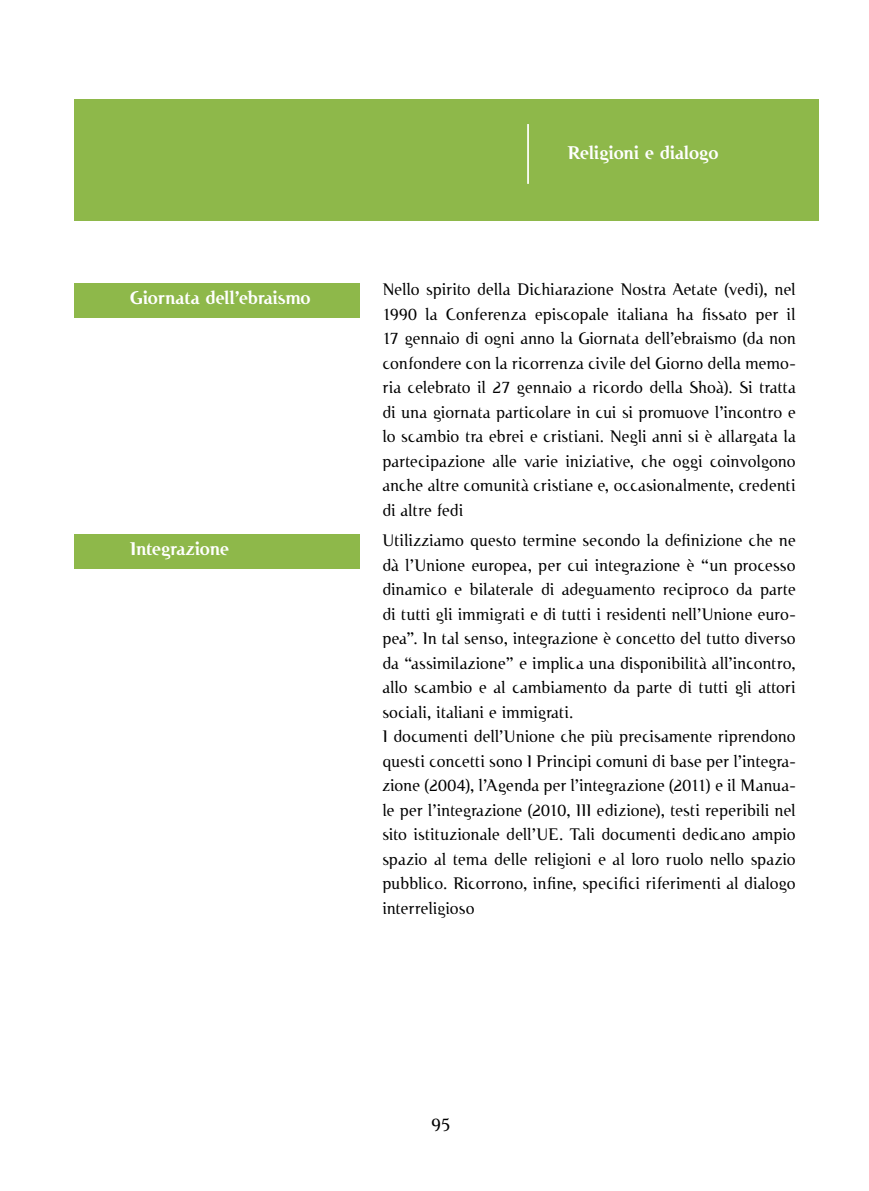
<style>
.page{position:relative;width:869px;height:1191px;background:#fff}
.page>*{position:absolute;margin:0;border:0;box-sizing:border-box;transform-origin:0 0}
.t1{font:700 19.25px "Cutoff Pro";letter-spacing:-.01em;color:#fff}
.t2{font:19.25px "Cutoff Pro";color:#000}
.t3{font:17.5px/24.5px "Cutoff Pro";letter-spacing:-.005em;color:#000;text-align:justify}
</style>
<div class="page">
<div style="left:74px;top:99px;width:745px;height:122px;background:#8eb84a"></div>
<hr style="left:527px;top:124px;width:1px;height:60px;background:#fff">
<div style="left:74px;top:283px;width:285px;height:34px;background:#8eb84a"></div>
<div style="left:74px;top:534px;width:285px;height:34px;background:#8eb84a"></div>
<p class="t1" style="left:130px;top:286px;width:182px">Giornata dell’ebraismo</p>
<p class="t1" style="left:130px;top:537px;width:101px">Integrazione</p>
<p class="t1" style="left:567px;top:141px;width:152px">Religioni e dialogo</p>
<p class="t3" style="left:382px;top:277px;width:415px">Nello spirito della Dichiarazione Nostra Aetate (vedi), nel 1990 la Conferenza episcopale italiana ha fissato per il 17 gennaio di ogni anno la Giornata dell’ebraismo (da non confondere con la ricorrenza civile del Giorno della memo&shy;ria celebrato il 27 gennaio a ricordo della Shoà). Si tratta di una giornata particolare in cui si promuove l’incontro e lo scambio tra ebrei e cristiani. Negli anni si è allargata la partecipazione alle varie iniziative, che oggi coinvolgono anche altre comunità cristiane e, occasionalmente, credenti di altre fedi</p>
<p class="t3" style="left:382px;top:528px;width:415px;text-align:left">Utilizziamo questo termine secondo la definizione che ne dà l’Unione europea, per cui integrazione è “un processo dinamico e bilaterale di adeguamento reciproco da parte di tutti gli immigrati e di tutti i residenti nell’Unione euro&shy;pea”. In tal senso, integrazione è concetto del tutto diverso da “assimilazione” e implica una disponibilità all’incontro, allo scambio e al cambiamento da parte di tutti gli attori sociali, italiani e immigrati.<br>I documenti dell’Unione che più precisamente riprendono questi concetti sono I Principi comuni di base per l’integra&shy;zione (2004), l’Agenda per l’integrazione (2011) e il Manua&shy;le per l’integrazione (2010, III edizione), testi reperibili nel sito istituzionale dell’UE. Tali documenti dedicano ampio spazio al tema delle religioni e al loro ruolo nello spazio pubblico. Ricorrono, infine, specifici riferimenti al dialogo interreligioso</p>
<p class="t2" style="left:431px;top:1113px;width:21px">95</p>
</div>
